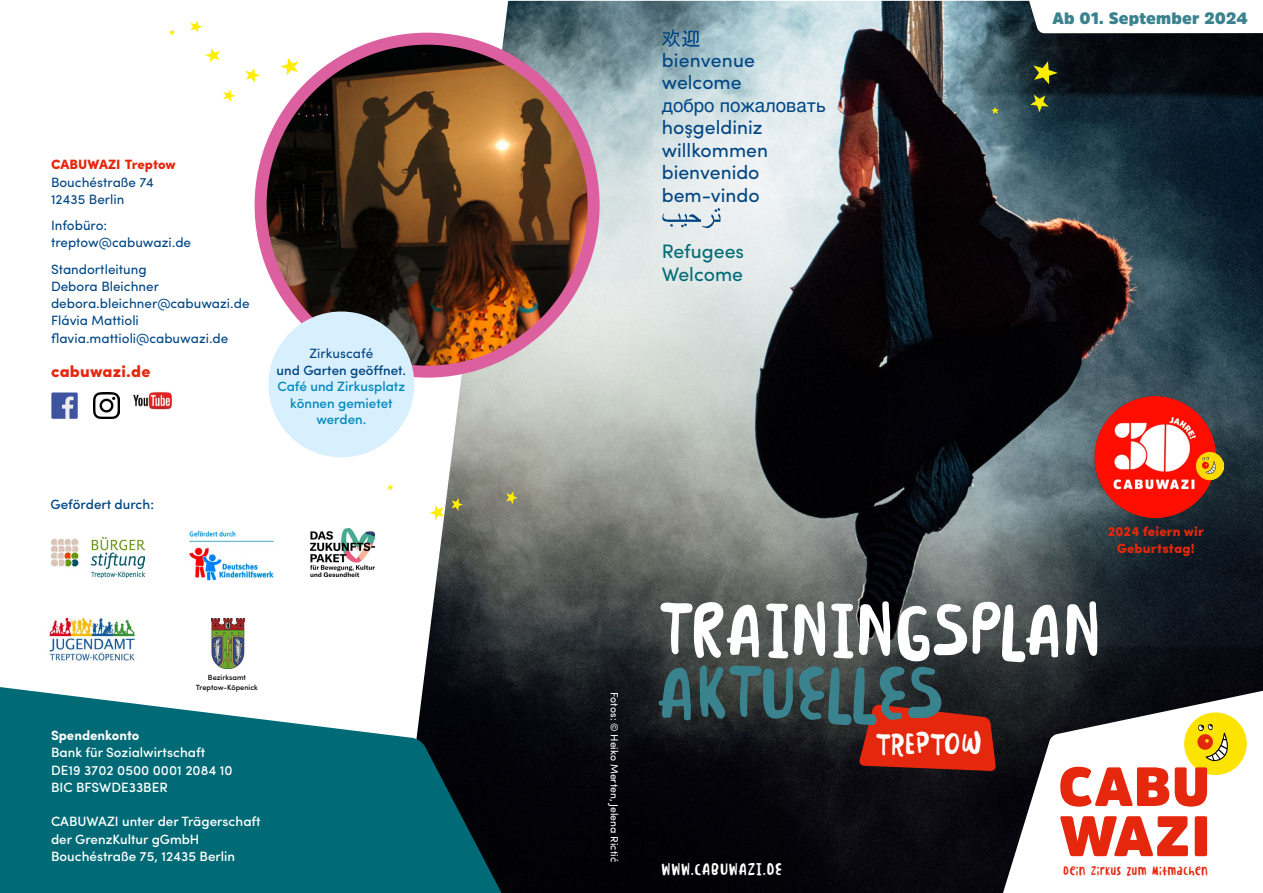
<style>
.page{position:relative;width:1263px;height:893px;background:#fff}
.page>*{position:absolute;margin:0;border:0;box-sizing:border-box;transform-origin:0 0}
.t1{font:120px "Pitter";color:#fff}
.t2{font:120px "Pitter";color:#3a838e}
.t3{font:46.5px "Pitter Script";letter-spacing:.01em;color:#fff}
.t4{font:27px "Pitter";letter-spacing:.025em;color:#fff}
.t5{font:19.5px/22.5px "Sofia Pro";color:#004684}
.t6{font:19.5px/22.5px "Sofia Pro";color:#006b76}
.t7{font:19.35px "Pitter";letter-spacing:.02em;color:#e5270e}
.t8{font:18.6px "Helvetica";color:#004684}
.t9{font:900 16.5px "Sofia Pro";letter-spacing:.01em;color:#e5270e}
.t10{font:900 16.35px "Amsi Pro";letter-spacing:.01em;color:#3a838e}
.t11{font:13.5px/17.2px "Sofia Pro";color:#004684}
.t12{font:500 13.5px/17.2px "Sofia Pro";color:#fff}
.t13{font:900 13.5px/16.5px "Sofia Pro";letter-spacing:.01em;color:#e5270e;text-align:center}
.t14{font:500 13.5px/16.5px "Sofia Pro";color:#008abe;text-align:center}
.t15{font:500 13.5px "Sofia Pro";color:#004684}
.t16{font:700 13.5px "Sofia Pro";color:#fff}
.t17{font:10.5px "Sofia Pro";color:#fff}
.t18{font:500 7.5px/9.9px "Sofia Pro";color:#000;text-align:center}
</style>
<div class="page">
<img style="left:49px;top:617px;width:86px;height:44px">
<img style="left:397px;top:1px;width:866px;height:892px">
<svg style="left:1014px;top:0;width:249px;height:33px"></svg>
<svg style="left:0;top:668px;width:547px;height:225px;fill:#006b76"></svg>
<svg style="left:205px;top:48px;width:15px;height:15px"></svg>
<svg style="left:190px;top:21px;width:13px;height:12px"></svg>
<svg style="left:169px;top:30px;width:6px;height:6px"></svg>
<svg style="left:223px;top:90px;width:13px;height:12px"></svg>
<svg style="left:280px;top:58px;width:19px;height:17px"></svg>
<svg style="left:245px;top:68px;width:15px;height:14px"></svg>
<img style="left:211px;top:619px;width:34px;height:49px">
<svg style="left:662px;top:208px;width:58px;height:20px"></svg>
<svg style="left:662px;top:29px;width:38px;height:18px"></svg>
<svg style="left:997px;top:689px;width:266px;height:204px"></svg>
<div style="left:1184px;top:712px;width:63px;height:63px;background:#fce400;border-radius:50%"></div>
<svg style="left:1197px;top:724px;width:31px;height:37px"></svg>
<svg style="left:1060px;top:767px;width:147px;height:40px"></svg>
<svg style="left:1060px;top:816px;width:147px;height:40px"></svg>
<svg style="left:430px;top:505px;width:14px;height:15px"></svg>
<svg style="left:451px;top:498px;width:12px;height:13px"></svg>
<svg style="left:387px;top:484px;width:7px;height:6px"></svg>
<svg style="left:506px;top:491px;width:12px;height:13px"></svg>
<svg style="left:859px;top:704px;width:137px;height:67px;background:#bc2411"></svg>
<img style="left:261px;top:39px;width:333px;height:333px;border-radius:166px">
<div style="left:255px;top:33px;width:345px;height:345px;border:12px solid #dc60a0;border-radius:50%"></div>
<img style="left:51px;top:392px;width:27px;height:27px">
<img style="left:133px;top:392px;width:39px;height:18px">
<img style="left:93px;top:393px;width:26px;height:26px">
<img style="left:51px;top:537px;width:94px;height:41px">
<div style="left:268px;top:311px;width:146px;height:146px;background:#d8effd;border-radius:50%"></div>
<img style="left:1033px;top:397px;width:190px;height:121px">
<svg style="left:1030px;top:94px;width:19px;height:18px"></svg>
<svg style="left:991px;top:107px;width:8px;height:7px"></svg>
<svg style="left:1033px;top:61px;width:25px;height:23px"></svg>
<img style="left:189px;top:530px;width:85px;height:51px">
<img style="left:311px;top:529px;width:63px;height:48px">
<p class="t13" style="left:51px;top:156px;width:126px">CABUWAZI Treptow</p>
<p class="t11" style="left:51px;top:172px;width:104px">Bouchéstraße 74<br>12435 Berlin</p>
<p class="t11" style="left:51px;top:216px;width:142px">Infobüro: treptow@cabuwazi.de</p>
<p class="t11" style="left:51px;top:259px;width:200px">Standortleitung<br>Debora Bleichner debora.bleichner@cabuwazi.de<br>Flávia Mattioli flavia.mattioli@cabuwazi.de</p>
<p class="t9" style="left:51px;top:358px;width:101px">cabuwazi.de</p>
<p class="t11" style="left:309px;top:344px;width:65px">Zirkuscafé</p>
<p class="t15" style="left:277px;top:360px;width:131px">und Garten geöffnet.</p>
<p class="t14" style="left:277px;top:377px;width:129px">Café und Zirkusplatz können gemietet werden.</p>
<p class="t15" style="left:51px;top:495px;width:105px">Gefördert durch:</p>
<p class="t18" style="left:196px;top:672px;width:64px">Bezirksamt<br>Treptow-Köpenick</p>
<p class="t16" style="left:51px;top:725px;width:90px">Spendenkonto</p>
<p class="t12" style="left:51px;top:743px;width:183px">Bank für Sozialwirtschaft<br>DE19 3702 0500 0001 2084 10<br>BIC BFSWDE33BER</p>
<p class="t12" style="left:51px;top:812px;width:211px">CABUWAZI unter der Trägerschaft der GrenzKultur gGmbH<br>Bouchéstraße 75, 12435 Berlin</p>
<h3 class="t5" style="left:662px;top:47px;width:95px">bienvenue welcome</h3>
<h3 class="t8" style="left:662px;top:91px;width:165px">добро пожаловать</h3>
<h3 class="t5" style="left:662px;top:115px;width:108px">hoşgeldiniz willkommen bienvenido bem-vindo</h3>
<h3 class="t6" style="left:662px;top:239px;width:84px">Refugees<br>Welcome</h3>
<p class="t10" style="left:1052px;top:7px;width:197px">Ab 01. September 2024</p>
<p class="t17" style="left:622px;top:692px;width:171px;rotate:90deg">Fotos: © Heiko Merten, Jelena Rictić</p>
<p class="t13" style="left:1108px;top:522px;width:98px">2024 feiern wir<br>Geburtstag!</p>
<h1 class="t1" style="left:661px;top:558px;width:445px">TRAININGSPLAN</h1>
<h1 class="t2" style="left:661px;top:621px;width:287px">AKTUELLES</h1>
<h2 class="t3" style="left:876px;top:726px;width:109px">TREPTOW</h2>
<h3 class="t4" style="left:662px;top:853px;width:122px">WWW.cABUWAZI.DE</h3>
<h3 class="t7" style="left:1064px;top:859px;width:146px">Dein Zirkus zum Mitmachen</h3>
</div>
